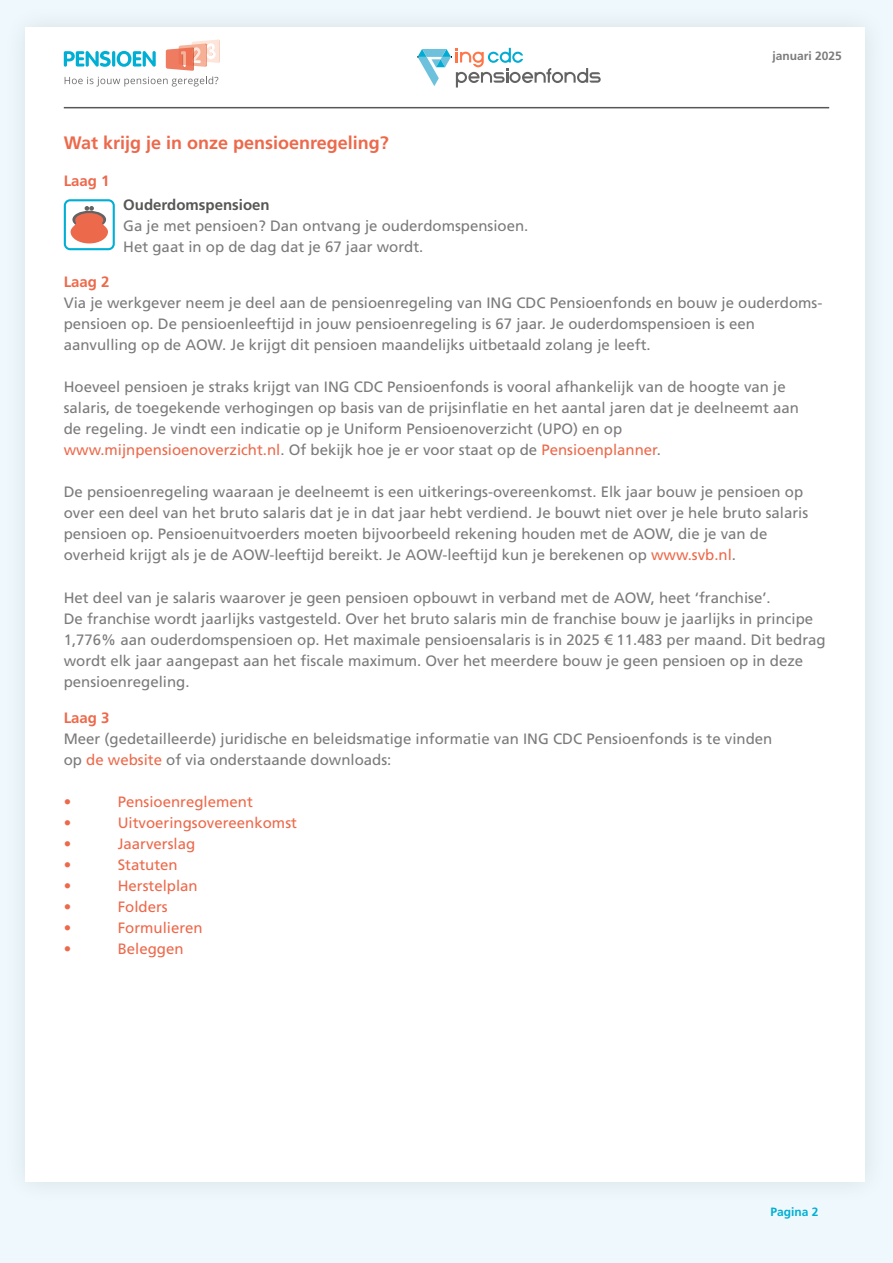
<style>
.page{position:relative;width:893px;height:1263px;background:#eff8fc}
.page>*{position:absolute;margin:0;border:0;box-sizing:border-box;transform-origin:0 0}
.t1{font:700 18px "Frutiger LT Std";color:#ed694b}
.t2{font:15px/21px "Frutiger LT Std";color:#7c7b7b}
.t3{font:15px "Frutiger LT Std";color:#ed694b}
.t4{font:700 15px "Frutiger LT Std";color:#575756}
.t5{font:700 15px "Frutiger LT Std";color:#ed694b}
.t6{font:700 12px "Frutiger LT Std";color:#7c7b7b}
.t7{font:700 12px "Frutiger LT Std";color:#00afd3}
.s1{color:#ed694b}
</style>
<div class="page">
<div style="left:26px;top:28px;width:839px;height:1154px;background:#fff"></div>
<svg style="left:418px;top:48px;width:183px;height:40px"></svg>
<svg style="left:64px;top:40px;width:156px;height:47px"></svg>
<hr style="left:64px;top:107px;width:765px;height:1px;background:#575756">
<svg style="left:64px;top:199px;width:51px;height:51px"></svg>
<p class="t6" style="left:773px;top:49px;width:71px">januari 2 025</p>
<p class="t1" style="left:64px;top:133px;width:327px">Wat krijg je in onze pensioenregeling?</p>
<p class="t5" style="left:64px;top:172px;width:47px">Laag 1</p>
<p class="t4" style="left:123px;top:196px;width:148px">Ouderdomspensioen</p>
<p class="t2" style="left:123px;top:215px;width:407px">Ga je met pensioen? Dan ontvang je ouderdomspensioen.<br>Het gaat in op de dag dat je 67 jaar wordt.</p>
<p class="t5" style="left:64px;top:273px;width:47px">Laag 2</p>
<p class="t2" style="left:64px;top:293px;width:760px">Via je werkgever neem je deel aan de pensioenregeling van ING CDC Pensioenfonds en bouw je ouderdoms&shy;pensioen op. De pensioenleeftijd in jouw pensioenregeling is 67 jaar. Je ouderdomspensioen is een aanvulling op de AOW. Je krijgt dit pensioen maandelijks uitbetaald zolang je leeft.</p>
<p class="t2" style="left:64px;top:377px;width:737px">Hoeveel pensioen je straks krijgt van ING CDC Pensioenfonds is vooral afhankelijk van de hoogte van je salaris, de toegekende verhogingen op basis van de prijsinflatie en het aantal jaren dat je deelneemt aan de regeling. Je vindt een indicatie op je Uniform Pensioenoverzicht (UPO) en op <span class="s1">www.mijnpensioenoverzicht.nl</span>. Of bekijk hoe je er voor staat op de <span class="s1">Pensioenplanner</span>.</p>
<p class="t2" style="left:64px;top:482px;width:746px">De pensioenregeling waaraan je deelneemt is een uitkerings-overeenkomst. Elk jaar bouw je pensioen op over een deel van het bruto salaris dat je in dat jaar hebt verdiend. Je bouwt niet over je hele bruto salaris pensioen op. Pensioenuitvoerders moeten bijvoorbeeld rekening houden met de AOW, die je van de overheid krijgt als je de AOW-leeftijd bereikt. Je AOW-leeftijd kun je berekenen op <span class="s1">www.svb.nl</span>.</p>
<p class="t2" style="left:64px;top:587px;width:763px">Het deel van je salaris waarover je geen pensioen opbouwt in verband met de AOW, heet ‘franchise’.<br>De franchise wordt jaarlijks vastgesteld. Over het bruto salaris min de franchise bouw je jaarlijks in principe 1,776% aan ouderdomspensioen op. Het maximale pensioensalaris is in 2025 € 11.483 per maand. Dit bedrag wordt elk jaar aangepast aan het fiscale maximum. Over het meerdere bouw je geen pensioen op in deze pensioenregeling.</p>
<p class="t5" style="left:64px;top:708px;width:47px">Laag 3</p>
<p class="t2" style="left:64px;top:728px;width:710px">Meer (gedetailleerde) juridische en beleidsmatige informatie van ING CDC Pensioenfonds is te vinden op <span class="s1">de website</span> of via onderstaande downloads:</p>
<p class="t3" style="left:64px;top:792px;width:9px">•</p>
<p class="t3" style="left:118px;top:792px;width:137px">Pensioenreglement</p>
<p class="t3" style="left:64px;top:813px;width:9px">•</p>
<p class="t3" style="left:118px;top:813px;width:181px">Uitvoeringsovereenkomst</p>
<p class="t3" style="left:64px;top:834px;width:9px">•</p>
<p class="t3" style="left:118px;top:834px;width:79px">Jaarverslag</p>
<p class="t3" style="left:64px;top:855px;width:9px">•</p>
<p class="t3" style="left:118px;top:855px;width:62px">Statuten</p>
<p class="t3" style="left:64px;top:876px;width:9px">•</p>
<p class="t3" style="left:118px;top:876px;width:82px">Herstelplan</p>
<p class="t3" style="left:64px;top:897px;width:9px">•</p>
<p class="t3" style="left:118px;top:897px;width:52px">Folders</p>
<p class="t3" style="left:64px;top:918px;width:9px">•</p>
<p class="t3" style="left:118px;top:918px;width:87px">Formulieren</p>
<p class="t3" style="left:64px;top:939px;width:9px">•</p>
<p class="t3" style="left:118px;top:939px;width:67px">Beleggen</p>
<p class="t7" style="left:770px;top:1205px;width:50px">Pagina 2</p>
</div>
